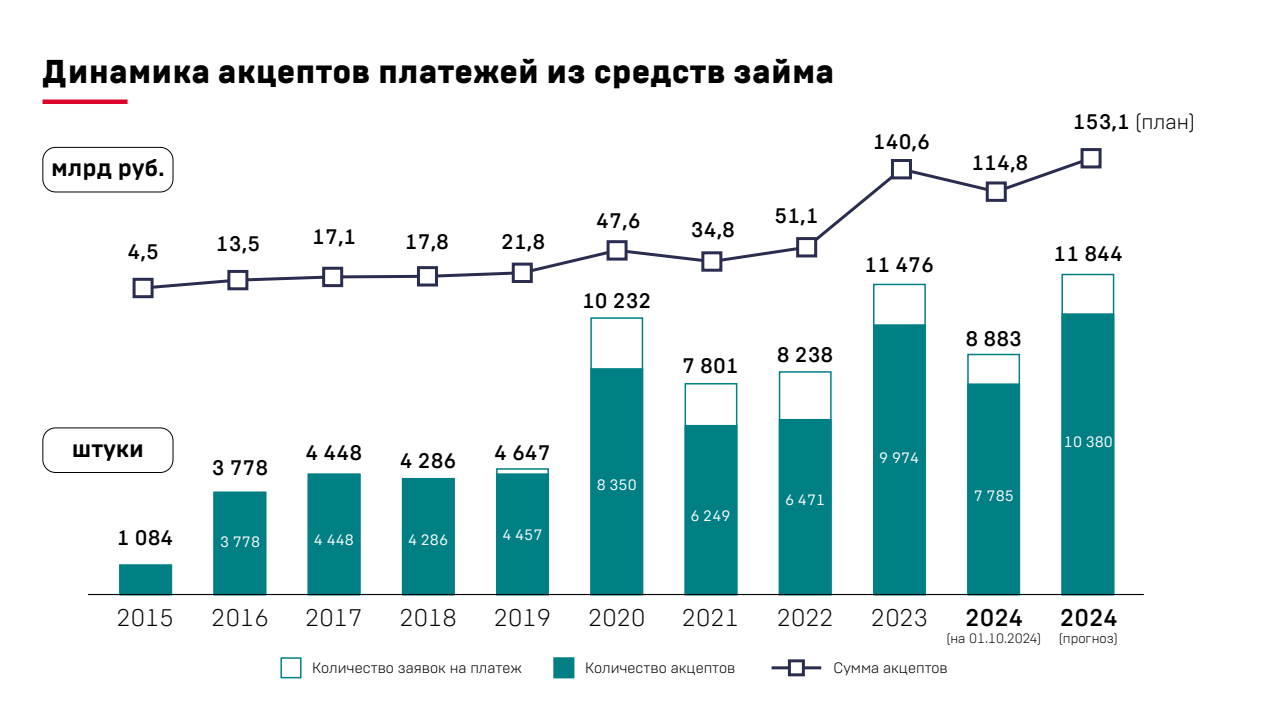
<style>
.page{position:relative;width:1263px;height:711px;background:#fff}
.page>*{position:absolute;margin:0;border:0;box-sizing:border-box;transform-origin:0 0}
.t1{font:900 33px "Brutal Type";color:#000}
.t2{font:300 24px "Brutal Type";color:#000}
.t3{font:700 24px "Brutal Type";color:#000}
.t4{font:500 24px "Brutal Type";color:#000}
.t5{font:500 21px "Brutal Type";color:#000}
.t6{font:300 21px "Brutal Type";color:#000}
.t7{font:300 15px "Brutal Type";color:#000}
.t8{font:15px "Brutal Type";color:#fff}
.t9{font:300 13.5px "Brutal Type";color:#000}
.s1{font-weight:500}
</style>
<div class="page">
<div style="left:214px;top:492px;width:52px;height:102px;background:#008085"></div>
<div style="left:308px;top:474px;width:52px;height:120px;background:#008085"></div>
<div style="left:403px;top:478px;width:51px;height:116px;background:#008085"></div>
<div style="left:497px;top:473px;width:51px;height:121px;background:#008085"></div>
<div style="left:496px;top:473px;width:53px;height:122px;border:2px solid #008085"></div>
<div style="left:591px;top:368px;width:51px;height:226px;background:#008085"></div>
<div style="left:685px;top:425px;width:52px;height:169px;background:#008085"></div>
<div style="left:779px;top:419px;width:52px;height:175px;background:#008085"></div>
<div style="left:874px;top:325px;width:51px;height:269px;background:#008085"></div>
<div style="left:968px;top:384px;width:51px;height:210px;background:#008085"></div>
<div style="left:1062px;top:314px;width:51px;height:280px;background:#008085"></div>
<svg style="left:140px;top:154px;width:955px;height:137px"></svg>
<div style="left:134px;top:279px;width:18px;height:17px;background:#fff"></div>
<div style="left:133px;top:277px;width:21px;height:21px;border:3px solid #2a2d4f"></div>
<div style="left:229px;top:271px;width:18px;height:17px;background:#fff"></div>
<div style="left:227px;top:270px;width:21px;height:20px;border:3px solid #2a2d4f"></div>
<div style="left:324px;top:268px;width:18px;height:17px;background:#fff"></div>
<div style="left:322px;top:266px;width:21px;height:21px;border:3px solid #2a2d4f"></div>
<div style="left:418px;top:267px;width:18px;height:18px;background:#fff"></div>
<div style="left:417px;top:266px;width:21px;height:20px;border:3px solid #2a2d4f"></div>
<div style="left:513px;top:264px;width:18px;height:17px;background:#fff"></div>
<div style="left:512px;top:262px;width:21px;height:21px;border:3px solid #2a2d4f"></div>
<div style="left:608px;top:241px;width:18px;height:18px;background:#fff"></div>
<div style="left:606px;top:240px;width:22px;height:20px;border:3px solid #2a2d4f"></div>
<div style="left:703px;top:252px;width:18px;height:18px;background:#fff"></div>
<div style="left:701px;top:251px;width:21px;height:20px;border:3px solid #2a2d4f"></div>
<div style="left:798px;top:238px;width:18px;height:18px;background:#fff"></div>
<div style="left:796px;top:237px;width:21px;height:20px;border:3px solid #2a2d4f"></div>
<div style="left:892px;top:160px;width:18px;height:18px;background:#fff"></div>
<div style="left:891px;top:159px;width:21px;height:20px;border:3px solid #2a2d4f"></div>
<div style="left:987px;top:183px;width:18px;height:17px;background:#fff"></div>
<div style="left:986px;top:181px;width:21px;height:21px;border:3px solid #2a2d4f"></div>
<div style="left:1082px;top:149px;width:18px;height:18px;background:#fff"></div>
<div style="left:1080px;top:148px;width:21px;height:20px;border:3px solid #2a2d4f"></div>
<div style="left:280px;top:656px;width:22px;height:22px;border:2px solid #008085"></div>
<div style="left:553px;top:656px;width:21px;height:22px;background:#008085;border:2px solid #008085"></div>
<hr style="left:771px;top:665px;width:50px;height:3px;background:#2a2d4f">
<div style="left:788px;top:658px;width:17px;height:17px;background:#fff;border:3px solid #2a2d4f"></div>
<div style="left:43px;top:147px;width:130px;height:45px;background:#fff;border-radius:13px"></div>
<div style="left:43px;top:147px;width:130px;height:45px;border:1px solid #000;border-radius:13px"></div>
<div style="left:43px;top:427px;width:130px;height:45px;border:1px solid #000;border-radius:13px"></div>
<div style="left:120px;top:565px;width:51px;height:29px;background:#008085"></div>
<div style="left:119px;top:564px;width:53px;height:31px;border:2px solid #008085"></div>
<div style="left:213px;top:491px;width:53px;height:104px;border:2px solid #008085"></div>
<div style="left:308px;top:473px;width:52px;height:122px;border:2px solid #008085"></div>
<div style="left:402px;top:477px;width:53px;height:118px;border:2px solid #008085"></div>
<div style="left:496px;top:468px;width:53px;height:127px;border:2px solid #008085"></div>
<div style="left:590px;top:317px;width:53px;height:278px;border:2px solid #008085"></div>
<div style="left:684px;top:383px;width:53px;height:212px;border:2px solid #008085"></div>
<div style="left:779px;top:371px;width:53px;height:224px;border:2px solid #008085"></div>
<div style="left:873px;top:283px;width:53px;height:312px;border:2px solid #008085"></div>
<div style="left:967px;top:353px;width:53px;height:242px;border:2px solid #008085"></div>
<div style="left:1061px;top:273px;width:53px;height:322px;border:2px solid #008085"></div>
<div style="left:43px;top:99px;width:85px;height:5px;background:#dd052b"></div>
<hr style="left:88px;top:593px;width:1056px;height:1px;background:#000">
<h1 class="t1" style="left:43px;top:51px;width:793px">Динамика акцептов платежей из средств займа</h1>
<p class="t3" style="left:51px;top:153px;width:115px">млрд руб.</p>
<p class="t5" style="left:128px;top:238px;width:33px">4,5</p>
<p class="t5" style="left:216px;top:231px;width:46px">13,5</p>
<p class="t5" style="left:312px;top:224px;width:46px">17,1</p>
<p class="t5" style="left:405px;top:229px;width:46px">17,8</p>
<p class="t5" style="left:501px;top:229px;width:46px">21,8</p>
<p class="t5" style="left:596px;top:207px;width:46px">47,6</p>
<p class="t5" style="left:582px;top:287px;width:71px">10 232</p>
<p class="t5" style="left:691px;top:217px;width:46px">34,8</p>
<p class="t5" style="left:682px;top:353px;width:58px">7 801</p>
<p class="t5" style="left:774px;top:202px;width:46px">51,1</p>
<p class="t5" style="left:777px;top:341px;width:58px">8 238</p>
<p class="t5" style="left:873px;top:128px;width:59px">140,6</p>
<p class="t5" style="left:864px;top:252px;width:71px">11 476</p>
<p class="t5" style="left:971px;top:150px;width:59px">114,8</p>
<p class="t6" style="left:1073px;top:109px;width:124px"><span class="s1">153,1</span> (план)</p>
<p class="t5" style="left:965px;top:325px;width:58px">8 883</p>
<p class="t5" style="left:1053px;top:240px;width:71px">11 844</p>
<p class="t3" style="left:72px;top:433px;width:74px">штуки</p>
<p class="t5" style="left:117px;top:524px;width:58px">1 084</p>
<p class="t5" style="left:212px;top:454px;width:58px">3 778</p>
<p class="t5" style="left:306px;top:439px;width:58px">4 448</p>
<p class="t5" style="left:400px;top:447px;width:58px">4 286</p>
<p class="t5" style="left:494px;top:440px;width:58px">4 647</p>
<p class="t8" style="left:220px;top:532px;width:42px">3 778</p>
<p class="t8" style="left:314px;top:530px;width:42px">4 448</p>
<p class="t8" style="left:408px;top:530px;width:42px">4 286</p>
<p class="t8" style="left:502px;top:525px;width:42px">4 457</p>
<p class="t8" style="left:597px;top:475px;width:42px">8 350</p>
<p class="t8" style="left:690px;top:506px;width:42px">6 249</p>
<p class="t8" style="left:785px;top:490px;width:42px">6 471</p>
<p class="t8" style="left:879px;top:448px;width:42px">9 974</p>
<p class="t8" style="left:974px;top:486px;width:42px">7 785</p>
<p class="t8" style="left:1064px;top:432px;width:51px">10 380</p>
<p class="t2" style="left:116px;top:603px;width:59px">2015</p>
<p class="t2" style="left:211px;top:603px;width:59px">2016</p>
<p class="t2" style="left:305px;top:603px;width:59px">2017</p>
<p class="t2" style="left:399px;top:603px;width:59px">2018</p>
<p class="t2" style="left:494px;top:603px;width:59px">2019</p>
<p class="t2" style="left:588px;top:603px;width:59px">2020</p>
<p class="t2" style="left:682px;top:603px;width:59px">2021</p>
<p class="t2" style="left:777px;top:603px;width:58px">2022</p>
<p class="t2" style="left:871px;top:603px;width:58px">2023</p>
<p class="t4" style="left:965px;top:602px;width:59px">2024</p>
<p class="t9" style="left:946px;top:629px;width:96px">(на 01.10.2024)</p>
<p class="t7" style="left:312px;top:658px;width:211px">Количество заявок на платеж</p>
<p class="t7" style="left:585px;top:658px;width:152px">Количество акцептов</p>
<p class="t7" style="left:833px;top:658px;width:116px">Сумма акцептов</p>
<p class="t4" style="left:1060px;top:602px;width:59px">2024</p>
<p class="t9" style="left:1059px;top:629px;width:61px">(прогноз)</p>
</div>
